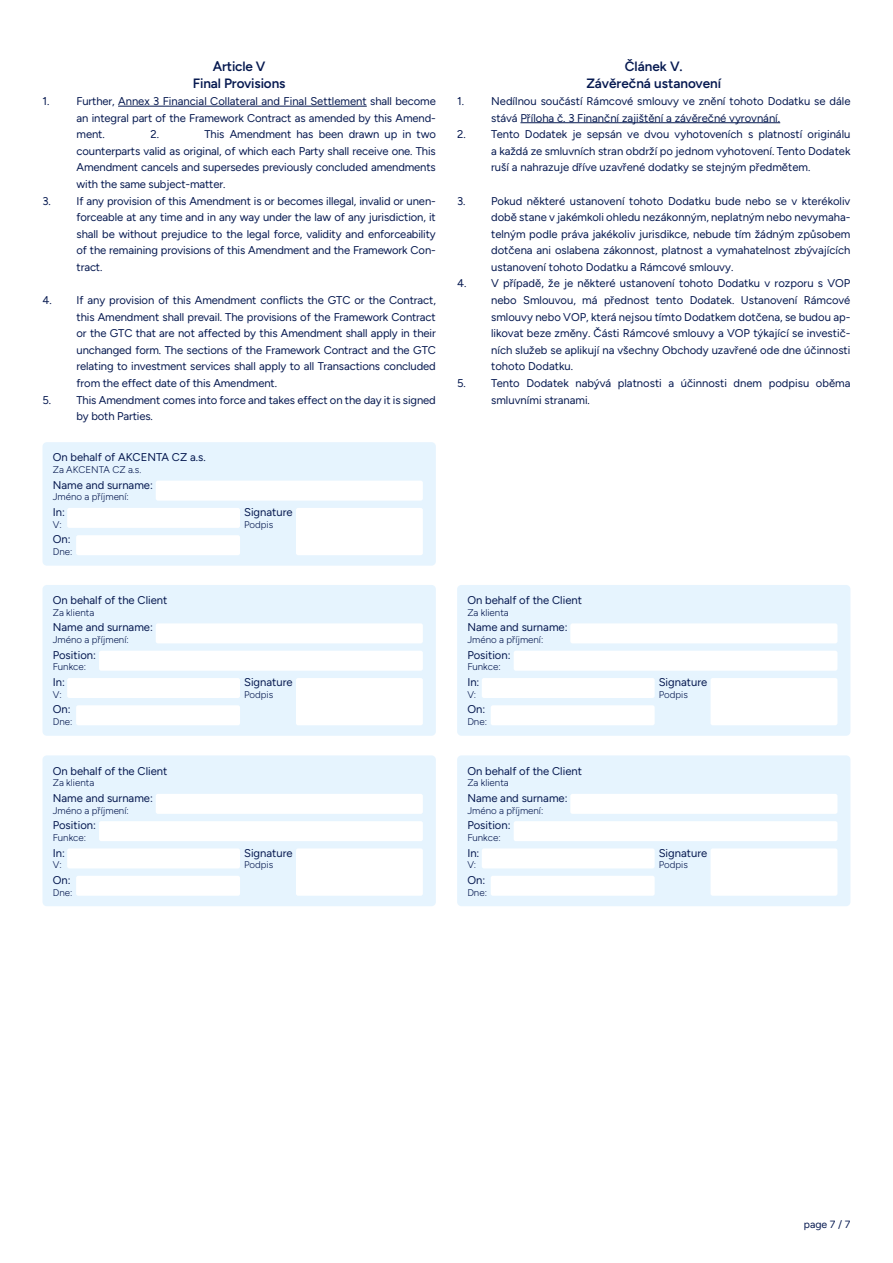
<style>
.page{position:relative;width:893px;height:1263px;background:#fff}
.page>*{position:absolute;margin:0;border:0;box-sizing:border-box;transform-origin:0 0}
.t1{font:600 13.5px/16.2px "Figtree";letter-spacing:-.01em;color:#061950;text-align:center}
.t2{font:11.25px/16.6px "Figtree";color:#061950;text-align:justify}
.t3{font:10.5px "Figtree";color:#061950}
.t4{font:300 9.75px "Figtree";color:#061950}
</style>
<div class="page">
<hr style="left:520px;top:122px;width:260px;height:1px;background:#061950">
<hr style="left:118px;top:106px;width:249px;height:1px;background:#061950">
<div style="left:43px;top:442px;width:393px;height:124px;background:#e6f4fe;border-radius:4px"></div>
<div style="left:457px;top:585px;width:393px;height:151px;background:#e6f4fe;border-radius:4px"></div>
<div style="left:43px;top:585px;width:393px;height:151px;background:#e6f4fe;border-radius:4px"></div>
<div style="left:457px;top:755px;width:393px;height:151px;background:#e6f4fe;border-radius:4px"></div>
<div style="left:43px;top:755px;width:393px;height:151px;background:#e6f4fe;border-radius:4px"></div>
<div style="left:156px;top:481px;width:267px;height:20px;background:#fff;border-radius:2px"></div>
<div style="left:67px;top:508px;width:173px;height:20px;background:#fff;border-radius:2px"></div>
<div style="left:76px;top:535px;width:164px;height:20px;background:#fff;border-radius:2px"></div>
<div style="left:296px;top:508px;width:127px;height:47px;background:#fff;border-radius:2px"></div>
<div style="left:514px;top:651px;width:323px;height:20px;background:#fff;border-radius:2px"></div>
<div style="left:99px;top:651px;width:324px;height:20px;background:#fff;border-radius:2px"></div>
<div style="left:514px;top:821px;width:323px;height:20px;background:#fff;border-radius:2px"></div>
<div style="left:99px;top:821px;width:324px;height:20px;background:#fff;border-radius:2px"></div>
<div style="left:570px;top:623px;width:267px;height:20px;background:#fff;border-radius:2px"></div>
<div style="left:156px;top:623px;width:267px;height:20px;background:#fff;border-radius:2px"></div>
<div style="left:570px;top:794px;width:267px;height:20px;background:#fff;border-radius:2px"></div>
<div style="left:156px;top:794px;width:267px;height:20px;background:#fff;border-radius:2px"></div>
<div style="left:482px;top:678px;width:173px;height:20px;background:#fff;border-radius:2px"></div>
<div style="left:67px;top:678px;width:173px;height:20px;background:#fff;border-radius:2px"></div>
<div style="left:482px;top:848px;width:173px;height:20px;background:#fff;border-radius:2px"></div>
<div style="left:67px;top:848px;width:173px;height:20px;background:#fff;border-radius:2px"></div>
<div style="left:491px;top:705px;width:164px;height:20px;background:#fff;border-radius:2px"></div>
<div style="left:76px;top:705px;width:164px;height:20px;background:#fff;border-radius:2px"></div>
<div style="left:491px;top:876px;width:164px;height:20px;background:#fff;border-radius:2px"></div>
<div style="left:76px;top:876px;width:164px;height:20px;background:#fff;border-radius:2px"></div>
<div style="left:711px;top:678px;width:126px;height:47px;background:#fff;border-radius:2px"></div>
<div style="left:296px;top:678px;width:127px;height:47px;background:#fff;border-radius:2px"></div>
<div style="left:711px;top:848px;width:126px;height:48px;background:#fff;border-radius:2px"></div>
<div style="left:296px;top:848px;width:127px;height:48px;background:#fff;border-radius:2px"></div>
<p class="t1" style="left:193px;top:59px;width:94px">Article V<br>Final Provisions</p>
<p class="t2" style="left:43px;top:93px;width:8px">1.</p>
<p class="t2" style="left:77px;top:93px;width:361px">Further, Annex 3 Financial Collateral and Final Settlement shall become an integral part of the Framework Contract as amended by this Amend&shy;ment.</p>
<p class="t2" style="left:77px;top:126px;width:361px;text-indent:128px">This Amendment has been drawn up in two counterparts valid as original, of which each Party shall receive one. This Amendment cancels and supersedes previously concluded amendments with the same subject-matter.</p>
<p class="t2" style="left:77px;top:192px;width:361px;text-indent:-34px">3. If any provision of this Amendment is or becomes illegal, invalid or unen&shy;forceable at any time and in any way under the law of any jurisdiction, it shall be without prejudice to the legal force, validity and enforceability of the remaining provisions of this Amendment and the Framework Con&shy;tract.</p>
<p class="t2" style="left:77px;top:292px;width:361px;text-indent:-34px">4. If any provision of this Amendment conflicts the GTC or the Contract, this Amendment shall prevail. The provisions of the Framework Contract or the GTC that are not affected by this Amendment shall apply in their unchanged form. The sections of the Framework Contract and the GTC relating to investment services shall apply to all Transactions concluded from the effect date of this Amendment.</p>
<p class="t2" style="left:77px;top:391px;width:361px;text-indent:-34px">5. This Amendment comes into force and takes effect on the day it is signed by both Parties.</p>
<p class="t2" style="left:53px;top:449px;width:154px">On behalf of AKCENTA CZ a.s.</p>
<p class="t4" style="left:53px;top:464px;width:90px">Za AKCENTA CZ a.s.</p>
<p class="t2" style="left:53px;top:476px;width:102px">Name and surname:</p>
<p class="t4" style="left:53px;top:491px;width:78px">Jméno a příjmení:</p>
<p class="t2" style="left:53px;top:504px;width:14px">In:</p>
<p class="t2" style="left:244px;top:504px;width:50px">Signature</p>
<p class="t4" style="left:53px;top:519px;width:10px">V:</p>
<p class="t4" style="left:244px;top:519px;width:31px">Podpis</p>
<p class="t2" style="left:53px;top:531px;width:19px">On:</p>
<p class="t4" style="left:53px;top:546px;width:21px">Dne:</p>
<p class="t2" style="left:151px;top:126px;width:10px">2.</p>
<p class="t2" style="left:53px;top:592px;width:116px">On behalf of the Client</p>
<p class="t4" style="left:53px;top:607px;width:43px">Za klienta</p>
<p class="t2" style="left:53px;top:619px;width:102px">Name and surname:</p>
<p class="t4" style="left:53px;top:634px;width:78px">Jméno a příjmení:</p>
<p class="t2" style="left:53px;top:646px;width:45px">Position:</p>
<p class="t4" style="left:53px;top:662px;width:35px">Funkce:</p>
<p class="t2" style="left:53px;top:674px;width:14px">In:</p>
<p class="t2" style="left:244px;top:674px;width:50px">Signature</p>
<p class="t4" style="left:53px;top:689px;width:10px">V:</p>
<p class="t4" style="left:244px;top:689px;width:31px">Podpis</p>
<p class="t2" style="left:53px;top:701px;width:19px">On:</p>
<p class="t4" style="left:53px;top:716px;width:21px">Dne:</p>
<p class="t2" style="left:53px;top:762px;width:116px">On behalf of the Client</p>
<p class="t4" style="left:53px;top:777px;width:43px">Za klienta</p>
<p class="t2" style="left:53px;top:790px;width:102px">Name and surname:</p>
<p class="t4" style="left:53px;top:805px;width:78px">Jméno a příjmení:</p>
<p class="t2" style="left:53px;top:817px;width:45px">Position:</p>
<p class="t4" style="left:53px;top:832px;width:35px">Funkce:</p>
<p class="t2" style="left:53px;top:844px;width:14px">In:</p>
<p class="t2" style="left:244px;top:844px;width:50px">Signature</p>
<p class="t4" style="left:53px;top:859px;width:10px">V:</p>
<p class="t4" style="left:244px;top:859px;width:31px">Podpis</p>
<p class="t2" style="left:53px;top:871px;width:19px">On:</p>
<p class="t4" style="left:53px;top:887px;width:21px">Dne:</p>
<p class="t1" style="left:586px;top:59px;width:136px">Článek V.<br>Závěrečná ustanovení</p>
<p class="t2" style="left:457px;top:93px;width:8px">1.</p>
<p class="t2" style="left:491px;top:93px;width:361px">Nedílnou součástí Rámcové smlouvy ve znění tohoto Dodatku se dále stává Příloha č. 3 Finanční zajištění a závěrečné vyrovnání.</p>
<p class="t2" style="left:491px;top:126px;width:361px;text-indent:-34px">2. Tento Dodatek je sepsán ve dvou vyhotoveních s platností originálu a každá ze smluvních stran obdrží po jednom vyhotovení. Tento Dodatek ruší a nahrazuje dříve uzavřené dodatky se stejným předmětem.</p>
<p class="t2" style="left:491px;top:192px;width:361px;text-indent:-34px">3. Pokud některé ustanovení tohoto Dodatku bude nebo se v kterékoliv době stane v jakémkoli ohledu nezákonným, neplatným nebo nevymaha&shy;telným podle práva jakékoliv jurisdikce, nebude tím žádným způsobem dotčena ani oslabena zákonnost, platnost a vymahatelnost zbývajících ustanovení tohoto Dodatku a Rámcové smlouvy.</p>
<p class="t2" style="left:491px;top:275px;width:361px;text-indent:-34px">4. V případě, že je některé ustanovení tohoto Dodatku v rozporu s VOP nebo Smlouvou, má přednost tento Dodatek. Ustanovení Rámcové smlouvy nebo VOP, která nejsou tímto Dodatkem dotčena, se budou ap&shy;likovat beze změny. Části Rámcové smlouvy a VOP týkající se investič&shy;ních služeb se aplikují na všechny Obchody uzavřené ode dne účinnosti tohoto Dodatku.</p>
<p class="t2" style="left:491px;top:375px;width:361px;text-indent:-34px">5. Tento Dodatek nabývá platnosti a účinnosti dnem podpisu oběma smluvními stranami.</p>
<p class="t2" style="left:467px;top:592px;width:116px">On behalf of the Client</p>
<p class="t4" style="left:467px;top:607px;width:43px">Za klienta</p>
<p class="t2" style="left:467px;top:619px;width:102px">Name and surname:</p>
<p class="t4" style="left:467px;top:634px;width:78px">Jméno a příjmení:</p>
<p class="t2" style="left:467px;top:646px;width:45px">Position:</p>
<p class="t4" style="left:467px;top:662px;width:35px">Funkce:</p>
<p class="t2" style="left:467px;top:674px;width:14px">In:</p>
<p class="t2" style="left:659px;top:674px;width:50px">Signature</p>
<p class="t4" style="left:467px;top:689px;width:10px">V:</p>
<p class="t4" style="left:659px;top:689px;width:31px">Podpis</p>
<p class="t2" style="left:467px;top:701px;width:19px">On:</p>
<p class="t4" style="left:467px;top:716px;width:21px">Dne:</p>
<p class="t2" style="left:467px;top:762px;width:116px">On behalf of the Client</p>
<p class="t4" style="left:467px;top:777px;width:43px">Za klienta</p>
<p class="t2" style="left:467px;top:790px;width:102px">Name and surname:</p>
<p class="t4" style="left:467px;top:805px;width:78px">Jméno a příjmení:</p>
<p class="t2" style="left:467px;top:817px;width:45px">Position:</p>
<p class="t4" style="left:467px;top:832px;width:35px">Funkce:</p>
<p class="t2" style="left:467px;top:844px;width:14px">In:</p>
<p class="t2" style="left:659px;top:844px;width:50px">Signature</p>
<p class="t4" style="left:467px;top:859px;width:10px">V:</p>
<p class="t4" style="left:659px;top:859px;width:31px">Podpis</p>
<p class="t2" style="left:467px;top:871px;width:19px">On:</p>
<p class="t4" style="left:467px;top:887px;width:21px">Dne:</p>
<p class="t3" style="left:804px;top:1218px;width:48px">page 7 / 7</p>
</div>
